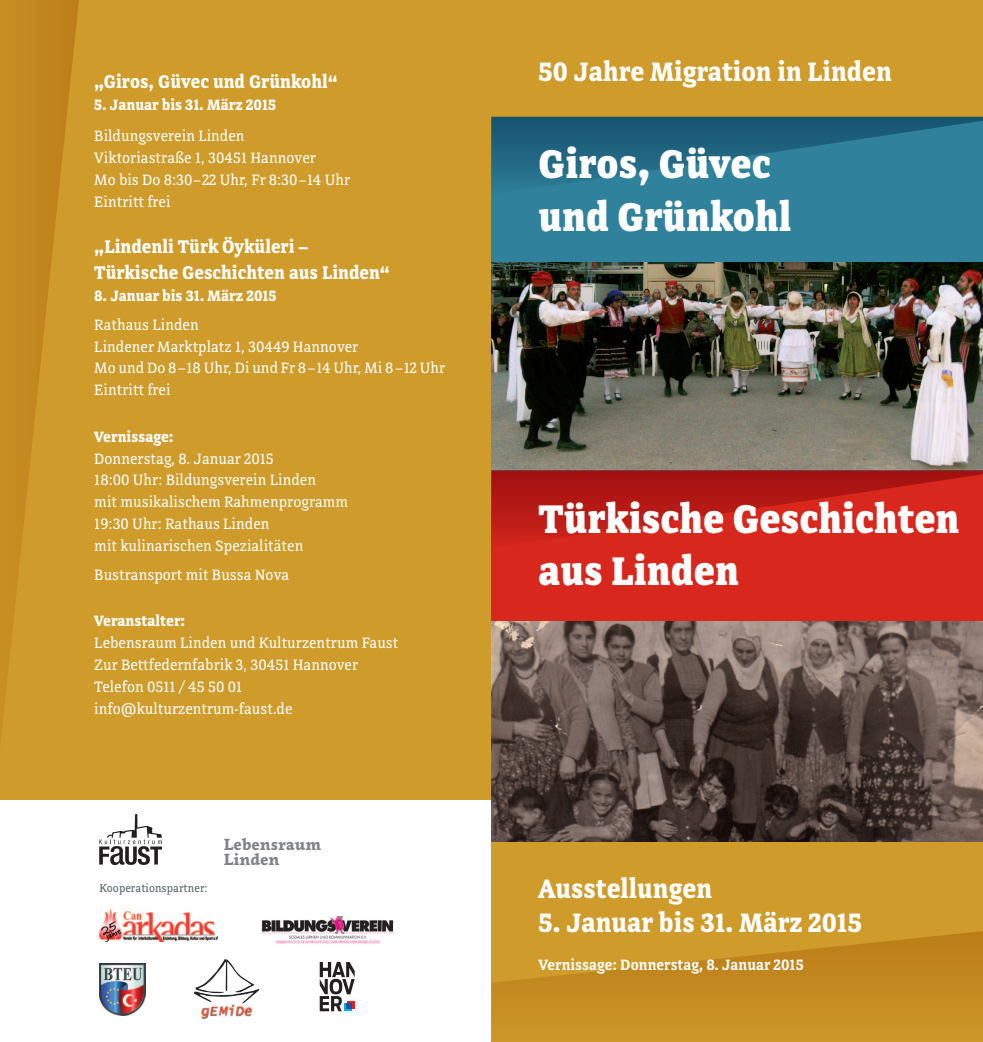
<style>
.page{position:relative;width:983px;height:1042px;background:#fff}
.page>*{position:absolute;margin:0;border:0;box-sizing:border-box;transform-origin:0 0}
.t1{font:800 42px/52.5px "Directa Serif";color:#fff}
.t2{font:700 28px "Directa Serif";color:#fff}
.t3{font:700 19.25px/25.4px "Directa Serif";color:#fff}
.t4{font:800 15.92px/15.2px "Clavo";color:#808285}
.t5{font:15.75px/21.9px "Directa Serif";color:#fff}
.t6{font:700 15.75px "Directa Serif";color:#fff}
.t7{font:600 15.75px "Directa Serif";color:#fff}
.t8{font:11.9px "Directa Serif";color:#546465}
</style>
<div class="page">
<div style="left:0;top:0;width:491px;height:799px;background:#cf9b2a"></div>
<svg style="left:0;top:0;width:83px;height:800px"></svg>
<div style="left:491px;top:723px;width:491px;height:319px;background:#cf9b2a"></div>
<div style="left:491px;top:0;width:491px;height:291px;background:#cf9b2a"></div>
<div style="left:491px;top:470px;width:491px;height:325px;background:#d8281e"></div>
<div style="left:491px;top:117px;width:491px;height:345px;background:#30829c"></div>
<img style="left:491px;top:262px;width:491px;height:208px">
<img style="left:491px;top:621px;width:491px;height:221px">
<img style="left:100px;top:815px;width:61px;height:50px">
<img style="left:194px;top:959px;width:66px;height:60px">
<img style="left:100px;top:963px;width:46px;height:52px">
<img style="left:100px;top:908px;width:118px;height:33px">
<img style="left:261px;top:916px;width:133px;height:28px">
<svg style="left:319px;top:962px;width:35px;height:49px"></svg>
<svg style="left:491px;top:117px;width:491px;height:66px"></svg>
<svg style="left:491px;top:470px;width:491px;height:69px"></svg>
<svg style="left:492px;top:931px;width:490px;height:85px"></svg>
<p class="t3" style="left:94px;top:69px;width:245px">„Giros, Güvec und Grünkohl“</p>
<p class="t6" style="left:94px;top:95px;width:183px">5. Januar bis 31. März 2015</p>
<p class="t5" style="left:94px;top:125px;width:257px">Bildungsverein Linden<br>Viktoriastraße 1, 30451 Hannover<br>Mo bis Do 8:30–22 Uhr, Fr 8:30–14 Uhr<br>Eintritt frei</p>
<p class="t3" style="left:94px;top:235px;width:297px">„Lindenli Türk Öyküleri –<br>Türkische Geschichten aus Linden“</p>
<p class="t6" style="left:94px;top:286px;width:184px">8. Januar bis 31. März 2015</p>
<p class="t5" style="left:94px;top:313px;width:352px">Rathaus Linden<br>Lindener Marktplatz 1, 30449 Hannover<br>Mo und Do 8–18 Uhr, Di und Fr 8–14 Uhr, Mi 8 –12 Uhr<br>Eintritt frei</p>
<p class="t6" style="left:94px;top:426px;width:81px">Vernissage:</p>
<p class="t5" style="left:94px;top:447px;width:255px">Donnerstag, 8. Januar 2015<br>18:00 Uhr: Bildungsverein Linden<br>mit musikalischem Rahmenprogramm<br>19:30 Uhr: Rathaus Linden<br>mit kulinarischen Spezialitäten</p>
<p class="t5" style="left:94px;top:564px;width:196px">Bustransport mit Bussa Nova</p>
<p class="t6" style="left:94px;top:611px;width:92px">Veranstalter:</p>
<p class="t5" style="left:94px;top:632px;width:305px">Lebensraum Linden und Kulturzentrum Faust Zur Bettfedernfabrik 3, 30451 Hannover Telefon 0511 / 45 50 01 info@kulturzentrum-faust.de</p>
<p class="t8" style="left:100px;top:881px;width:109px">Kooperationspartner:</p>
<p class="t4" style="left:224px;top:836px;width:99px">Lebensraum<br>Linden</p>
<h2 class="t2" style="left:538px;top:54px;width:355px">50 Jahre Migration in Linden</h2>
<h1 class="t1" style="left:538px;top:139px;width:254px">Giros, Güvec und Grünkohl</h1>
<h1 class="t1" style="left:538px;top:493px;width:422px">Türkische Geschichten aus Linden</h1>
<h2 class="t2" style="left:538px;top:871px;width:175px">Ausstellungen</h2>
<h2 class="t2" style="left:538px;top:905px;width:325px">5. Januar bis 31. März 2015</h2>
<p class="t7" style="left:538px;top:955px;width:266px">Vernissage: Donnerstag, 8. Januar 2015</p>
</div>
